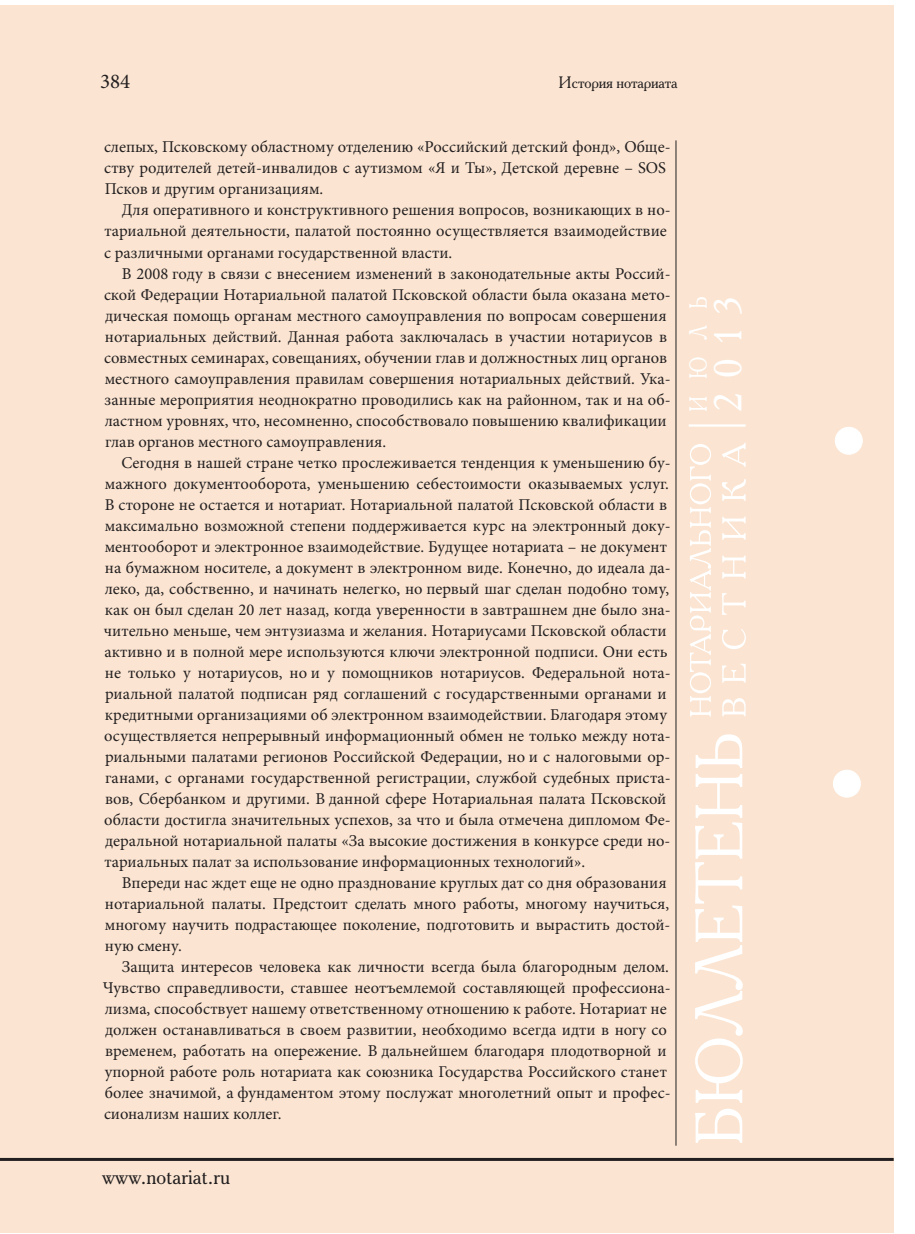
<style>
.page{position:relative;width:915px;height:1234px;background:#fff}
.page>*{position:absolute;margin:0;border:0;box-sizing:border-box;transform-origin:0 0}
.t1{font:39px "Academy";color:#fff}
.t2{font:24.75px "Academy";color:#fff;scale:.82 1}
.t3{font:22.5px "Academy";color:#231f20}
.t4{font:21px "Minion Pro";color:#231f20}
.t5{font:16.5px/21px "Minion Pro";color:#231f20}
.t6{font:16.5px "Academy";letter-spacing:-.01em;color:#231f20}
</style>
<div class="page">
<div style="left:0;top:5px;width:893px;height:1227px;background:#fbe5d2"></div>
<hr style="left:0;top:1157px;width:893px;height:3px;background:#231f20">
<div style="left:835px;top:427px;width:26px;height:27px;background:#fff;border-radius:50%"></div>
<div style="left:835px;top:427px;width:26px;height:27px;border:1px solid #fff;border-radius:50%"></div>
<div style="left:833px;top:770px;width:27px;height:27px;background:#fff;border-radius:50%"></div>
<div style="left:833px;top:770px;width:27px;height:27px;border:1px solid #fff;border-radius:50%"></div>
<hr style="left:688px;top:424px;width:57px;height:2px;background:#fff">
<svg style="left:695px;top:734px;width:47px;height:408px"></svg>
<svg style="left:690px;top:444px;width:20px;height:272px"></svg>
<svg style="left:722px;top:443px;width:23px;height:273px"></svg>
<hr style="left:675px;top:140px;width:1px;height:1005px;background:#231f20">
<p class="t4" style="left:100px;top:72px;width:32px">384</p>
<p class="t6" style="left:558px;top:72px;width:121px">История нотариата</p>
<p class="t5" style="left:104px;top:138px;width:568px">слепых, Псковскому областному отделению «Российский детский фонд», Обще&shy;ству родителей детей-инвалидов с аутизмом «Я и Ты», Детской деревне – SOS<br>Псков и другим организациям.</p>
<p class="t5" style="left:104px;top:201px;width:568px;text-indent:18px">Для оперативного и конструктивного решения вопросов, возникающих в но&shy;тариальной деятельности, палатой постоянно осуществляется взаимодействие с различными органами государственной власти.</p>
<p class="t5" style="left:104px;top:264px;width:568px;text-indent:18px">В 2008 году в связи с внесением изменений в законодательные акты Россий&shy;ской Федерации Нотариальной палатой Псковской области была оказана мето&shy;дическая помощь органам местного самоуправления по вопросам совершения нотариальных действий. Данная работа заключалась в участии нотариусов в совместных семинарах, совещаниях, обучении глав и должностных лиц органов местного самоуправления правилам совершения нотариальных действий. Ука&shy;занные мероприятия неоднократно проводились как на районном, так и на об&shy;ластном уровнях, что, несомненно, способствовало повышению квалификации глав органов местного самоуправления.</p>
<p class="t5" style="left:104px;top:453px;width:568px;text-indent:17px">Сегодня в нашей стране четко прослеживается тенденция к уменьшению бу&shy;мажного документооборота, уменьшению себестоимости оказываемых услуг.<br>В стороне не остается и нотариат. Нотариальной палатой Псковской области в максимально возможной степени поддерживается курс на электронный доку&shy;ментооборот и электронное взаимодействие. Будущее нотариата – не документ на бумажном носителе, а документ в электронном виде. Конечно, до идеала да&shy;леко, да, собственно, и начинать нелегко, но первый шаг сделан подобно тому, как он был сделан 20 лет назад, когда уверенности в завтрашнем дне было зна&shy;чительно меньше, чем энтузиазма и желания. Нотариусами Псковской области активно и в полной мере используются ключи электронной подписи. Они есть не только у нотариусов, но и у помощников нотариусов. Федеральной нота&shy;риальной палатой подписан ряд соглашений с государственными органами и кредитными организациями об электронном взаимодействии. Благодаря этому осуществляется непрерывный информационный обмен не только между нота&shy;риальными палатами регионов Российской Федерации, но и с налоговыми ор&shy;ганами, с органами государственной регистрации, службой судебных приста&shy;вов, Сбербанком и другими. В данной сфере Нотариальная палата Псковской области достигла значительных успехов, за что и была отмечена дипломом Фе&shy;деральной нотариальной палаты «За высокие достижения в конкурсе среди но&shy;тариальных палат за использование информационных технологий».</p>
<p class="t5" style="left:105px;top:873px;width:567px;text-indent:17px">Впереди нас ждет еще не одно празднование круглых дат со дня образования нотариальной палаты. Предстоит сделать много работы, многому научиться, многому научить подрастающее поколение, подготовить и вырастить достой&shy;ную смену.</p>
<p class="t5" style="left:103px;top:957px;width:569px;text-indent:19px">Защита интересов человека как личности всегда была благородным делом.<br>Чувство справедливости, ставшее неотъемлемой составляющей профессиона&shy;лизма, способствует нашему ответственному отношению к работе. Нотариат не должен останавливаться в своем развитии, необходимо всегда идти в ногу со временем, работать на опережение. В дальнейшем благодаря плодотворной и упорной работе роль нотариата как союзника Государства Российского станет более значимой, а фундаментом этому послужат многолетний опыт и профес&shy;сионализм наших коллег.</p>
<h2 class="t2" style="left:682px;top:412px;width:143px;rotate:-90deg">ИЮЛЬ</h2>
<h1 class="t1" style="left:703px;top:412px;width:117px;rotate:-90deg">2013</h1>
<h3 class="t3" style="left:102px;top:1161px;width:130px">www.notariat.ru</h3>
</div>
